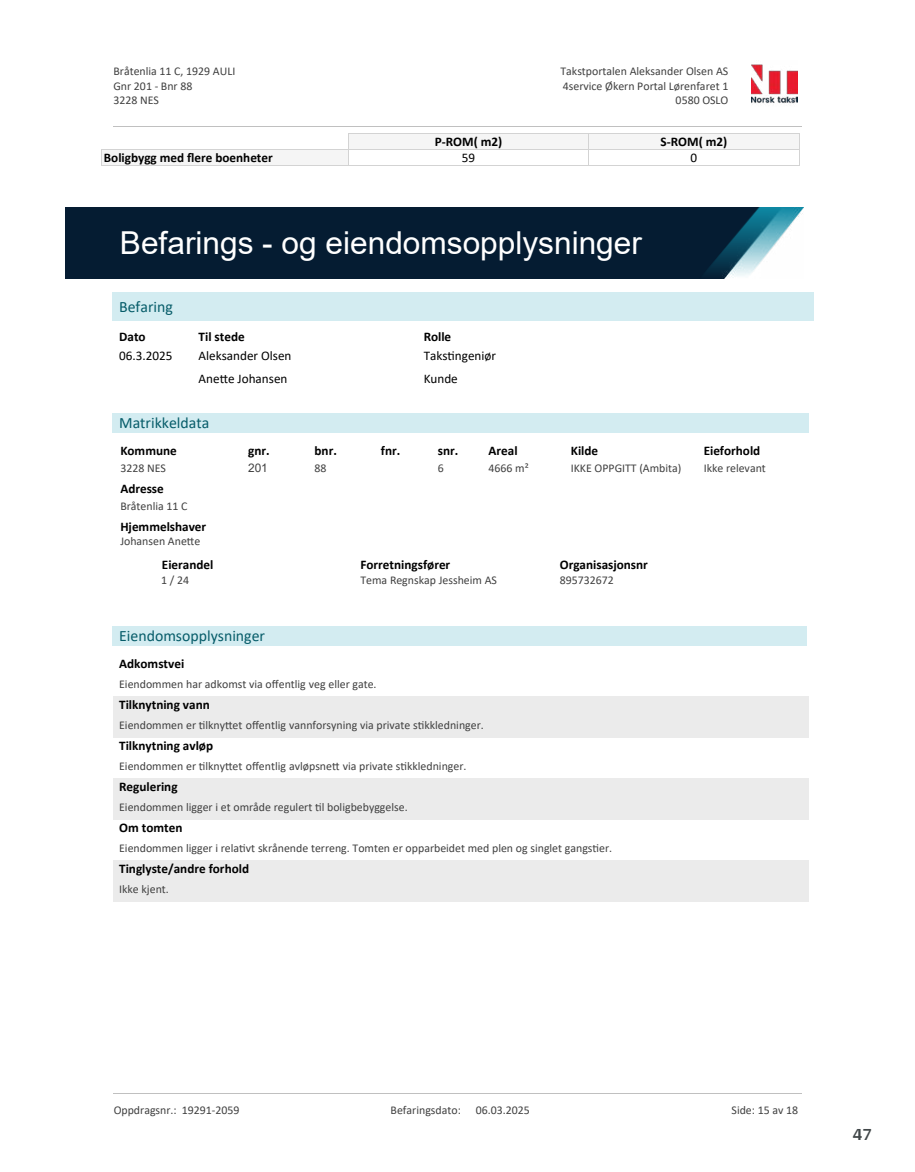
<style>
.page{position:relative;width:915px;height:1172px;background:#fff}
.page>*{position:absolute;margin:0;border:0;box-sizing:border-box;transform-origin:0 0}
.t1{font:31.65px "Arial";color:#fff}
.t2{font:700 18px "Arya";color:#414749}
.t3{font:15.75px "Calibri";color:#065c69}
.t4{font:700 13.2px "Calibri";color:#000}
.t5{font:13.2px "Calibri";color:#000}
.t6{font:11.85px/14.5px "Calibri";color:#404040}
.t7{font:11.85px "Arial";color:#404040}
</style>
<div class="page">
<div style="left:113px;top:292px;width:700px;height:29px;background:#d3ecf1"></div>
<div style="left:113px;top:413px;width:696px;height:20px;background:#d3ecf1"></div>
<div style="left:113px;top:696px;width:695px;height:41px;background:#ebebeb"></div>
<div style="left:113px;top:778px;width:695px;height:41px;background:#ebebeb"></div>
<div style="left:113px;top:860px;width:695px;height:42px;background:#ebebeb"></div>
<div style="left:113px;top:626px;width:694px;height:19px;background:#d3ecf1"></div>
<img style="left:65px;top:208px;width:738px;height:71px">
<div style="left:348px;top:134px;width:240px;height:16px;background:#f5f5f5"></div>
<hr style="left:348px;top:134px;width:240px;height:1px;background:#d3d3d3">
<div style="left:588px;top:134px;width:211px;height:16px;background:#f5f5f5"></div>
<hr style="left:588px;top:134px;width:211px;height:1px;background:#d3d3d3">
<div style="left:101px;top:150px;width:247px;height:16px;background:#f5f5f5"></div>
<svg style="left:101px;top:151px;width:1px;height:15px"></svg>
<hr style="left:101px;top:150px;width:247px;height:1px;background:#d3d3d3">
<hr style="left:101px;top:166px;width:247px;height:1px;background:#d3d3d3">
<svg style="left:348px;top:135px;width:1px;height:31px"></svg>
<hr style="left:348px;top:150px;width:240px;height:1px;background:#d3d3d3">
<hr style="left:348px;top:166px;width:240px;height:1px;background:#d3d3d3">
<svg style="left:588px;top:135px;width:1px;height:31px"></svg>
<svg style="left:799px;top:134px;width:1px;height:32px"></svg>
<hr style="left:588px;top:150px;width:211px;height:1px;background:#d3d3d3">
<hr style="left:588px;top:166px;width:211px;height:1px;background:#d3d3d3">
<img style="left:751px;top:64px;width:46px;height:40px">
<hr style="left:113px;top:127px;width:688px;height:1px;background:#c0c0c0">
<hr style="left:113px;top:1093px;width:688px;height:1px;background:#c0c0c0">
<p class="t6" style="left:113px;top:64px;width:123px">Bråtenlia 11 C, 1929 AULI<br>Gnr 201 - Bnr 88<br>3228 NES</p>
<p class="t6" style="left:560px;top:64px;width:169px">Takstportalen Aleksander Olsen AS</p>
<p class="t6" style="left:562px;top:78px;width:167px">4service Økern Portal Lørenfaret 1</p>
<p class="t6" style="left:675px;top:93px;width:54px">0580 OSLO</p>
<p class="t4" style="left:434px;top:132px;width:69px">P-ROM( m2)</p>
<p class="t4" style="left:660px;top:132px;width:68px">S-ROM( m2)</p>
<p class="t4" style="left:104px;top:149px;width:170px">Boligbygg med 昀氀ere boenheter</p>
<p class="t5" style="left:461px;top:149px;width:15px">59</p>
<p class="t5" style="left:690px;top:149px;width:8px">0</p>
<h1 class="t1" style="left:120px;top:221px;width:523px">Befarings - og eiendomsopplysninger</h1>
<h3 class="t3" style="left:119px;top:296px;width:55px">Befaring</h3>
<p class="t4" style="left:119px;top:327px;width:28px">Dato</p>
<p class="t4" style="left:198px;top:327px;width:48px">Til stede</p>
<p class="t4" style="left:423px;top:327px;width:29px">Rolle</p>
<p class="t5" style="left:119px;top:346px;width:55px">06.3.2025</p>
<p class="t5" style="left:198px;top:346px;width:94px">Aleksander Olsen</p>
<p class="t5" style="left:423px;top:346px;width:74px">Taks琀椀ngeniør</p>
<p class="t5" style="left:198px;top:370px;width:90px">Ane琀琀e Johansen</p>
<p class="t5" style="left:423px;top:370px;width:36px">Kunde</p>
<h3 class="t3" style="left:119px;top:412px;width:92px">Matrikkeldata</h3>
<p class="t4" style="left:120px;top:441px;width:58px">Kommune</p>
<p class="t6" style="left:120px;top:461px;width:47px">3228 NES</p>
<p class="t4" style="left:381px;top:441px;width:21px">fnr.</p>
<p class="t4" style="left:314px;top:441px;width:24px">bnr.</p>
<p class="t6" style="left:314px;top:461px;width:14px">88</p>
<p class="t4" style="left:488px;top:441px;width:30px">Areal</p>
<p class="t6" style="left:488px;top:461px;width:42px">4666 m²</p>
<p class="t4" style="left:248px;top:441px;width:23px">gnr.</p>
<p class="t7" style="left:248px;top:460px;width:21px">201</p>
<p class="t4" style="left:438px;top:441px;width:22px">snr.</p>
<p class="t6" style="left:438px;top:461px;width:8px">6</p>
<p class="t4" style="left:120px;top:479px;width:45px">Adresse</p>
<p class="t6" style="left:120px;top:499px;width:69px">Bråtenlia 11 C</p>
<p class="t4" style="left:120px;top:517px;width:87px">Hjemmelshaver</p>
<p class="t6" style="left:120px;top:534px;width:81px">Johansen Ane琀琀e</p>
<p class="t4" style="left:162px;top:555px;width:53px">Eierandel</p>
<p class="t6" style="left:161px;top:572px;width:29px">1 / 24</p>
<h3 class="t3" style="left:119px;top:625px;width:147px">Eiendomsopplysninger</h3>
<p class="t4" style="left:119px;top:654px;width:67px">Adkomstvei</p>
<p class="t4" style="left:360px;top:555px;width:91px">Forretningsfører</p>
<p class="t6" style="left:360px;top:572px;width:138px">Tema Regnskap Jessheim AS</p>
<p class="t6" style="left:119px;top:676px;width:259px">Eiendommen har adkomst via o昀昀entlig veg eller gate.</p>
<p class="t4" style="left:119px;top:695px;width:92px">Tilknytning vann</p>
<p class="t6" style="left:119px;top:717px;width:366px">Eiendommen er 琀椀lkny琀琀et o昀昀entlig vannforsyning via private s琀椀kkledninger.</p>
<p class="t4" style="left:119px;top:736px;width:95px">Tilknytning avløp</p>
<p class="t6" style="left:119px;top:758px;width:349px">Eiendommen er 琀椀lkny琀琀et o昀昀entlig avløpsne琀琀 via private s琀椀kkledninger.</p>
<p class="t4" style="left:119px;top:777px;width:60px">Regulering</p>
<p class="t6" style="left:119px;top:799px;width:290px">Eiendommen ligger i et område regulert 琀椀l boligbebyggelse.</p>
<p class="t4" style="left:119px;top:818px;width:65px">Om tomten</p>
<p class="t4" style="left:570px;top:441px;width:29px">Kilde</p>
<p class="t6" style="left:570px;top:461px;width:112px">IKKE OPPGITT (Ambita)</p>
<p class="t4" style="left:559px;top:555px;width:90px">Organisasjonsnr</p>
<p class="t6" style="left:559px;top:572px;width:55px">895732672</p>
<p class="t6" style="left:119px;top:840px;width:494px">Eiendommen ligger i rela琀椀vt skrånende terreng. Tomten er opparbeidet med plen og singlet gangs琀椀er.</p>
<p class="t4" style="left:119px;top:859px;width:131px">Tinglyste/andre forhold</p>
<p class="t6" style="left:119px;top:882px;width:51px">Ikke kjent.</p>
<p class="t4" style="left:703px;top:441px;width:58px">Eieforhold</p>
<p class="t6" style="left:703px;top:461px;width:64px">Ikke relevant</p>
<p class="t6" style="left:114px;top:1102px;width:127px">Oppdragsnr.: 19291-2059</p>
<p class="t6" style="left:390px;top:1102px;width:72px">Befaringsdato:</p>
<p class="t6" style="left:475px;top:1102px;width:55px">06.03.2025</p>
<p class="t6" style="left:731px;top:1102px;width:68px">Side: 15 av 18</p>
<h2 class="t2" style="left:852px;top:1123px;width:21px">47</h2>
</div>
